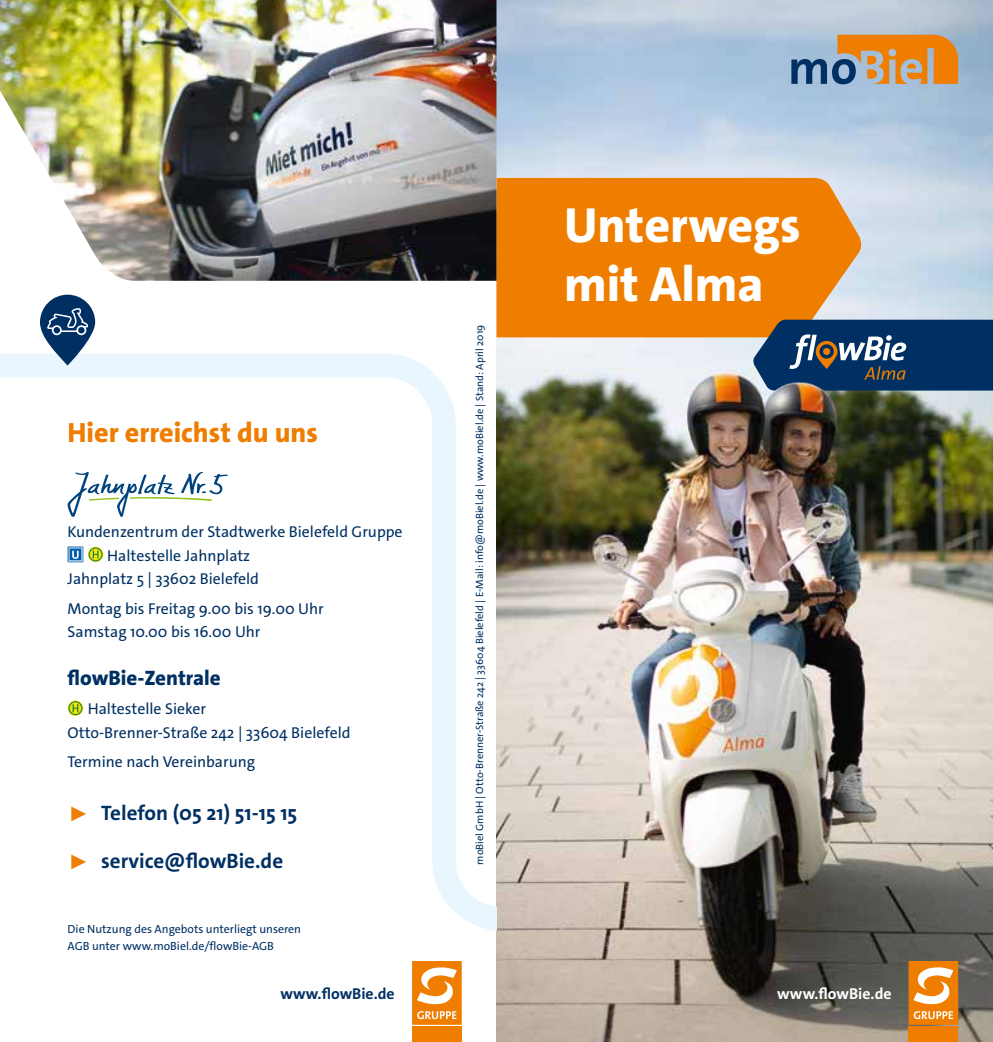
<style>
.page{position:relative;width:993px;height:1042px;background:#fff}
.page>*{position:absolute;margin:0;border:0;box-sizing:border-box;transform-origin:0 0}
.t1{font:800 49.7px/59.1px "The Sans C4 s";color:#fff}
.t2{font:800 28px "The Sans C4 s";color:#ef7d00}
.t3{font:700 21px "The Sans C4 s";color:#003063}
.t4{font:800 21px "The Sans C4 s";color:#003063}
.t5{font:15.75px/23.6px "The Sans C4 s";color:#003063}
.t6{font:700 15.75px "The Sans C4 s";color:#003063}
.t7{font:700 15.75px "The Sans C4 s";color:#fff}
.t8{font:11.9px/17.7px "The Sans C4 s";color:#003063}
.t9{font:10.5px "The Sans C4 s";color:#003063}
.s1{color:#ef7d00}
</style>
<div class="page">
<img style="left:496px;top:395px;width:496px;height:647px">
<img style="left:496px;top:0;width:496px;height:395px">
<img style="left:0;top:0;width:496px;height:281px">
<svg style="left:0;top:354px;width:496px;height:577px"></svg>
<svg style="left:40px;top:295px;width:55px;height:70px;fill:#003063"></svg>
<svg style="left:47px;top:308px;width:41px;height:27px"></svg>
<svg style="left:791px;top:35px;width:166px;height:49px;background:#b49068"></svg>
<svg style="left:908px;top:961px;width:49px;height:64px"></svg>
<div style="left:908px;top:1026px;width:49px;height:16px;background:#ef7d00"></div>
<svg style="left:412px;top:961px;width:49px;height:64px"></svg>
<div style="left:412px;top:1026px;width:49px;height:16px;background:#ef7d00"></div>
<h2 class="t2" style="left:68px;top:415px;width:252px">Hier erreichst du uns</h2>
<p class="t5" style="left:68px;top:520px;width:336px">Kundenzentrum der Stadtwerke Bielefeld Gruppe</p>
<p class="t5" style="left:107px;top:543px;width:144px">Haltestelle Jahnplatz</p>
<p class="t5" style="left:68px;top:567px;width:193px">Jahnplatz 5 | 33602 Bielefeld</p>
<p class="t5" style="left:68px;top:597px;width:258px">Montag bis Freitag 9.00 bis 19.00 Uhr<br>Samstag 10.00 bis 16.00 Uhr</p>
<h3 class="t4" style="left:68px;top:664px;width:155px">flowBie-Zentrale</h3>
<p class="t5" style="left:68px;top:697px;width:284px;text-indent:20px">Haltestelle Sieker<br>Otto-Brenner-Straße 242 | 33604 Bielefeld</p>
<p class="t5" style="left:68px;top:750px;width:189px">Termine nach Vereinbarung</p>
<h3 class="t3" style="left:68px;top:800px;width:231px"><span class="s1">▶</span> Telefon (05 21) 51-15 15</h3>
<h3 class="t3" style="left:68px;top:847px;width:217px"><span class="s1">▶</span> service@flowBie.de</h3>
<p class="t9" style="left:472px;top:864px;width:541px;rotate:-90deg">moBiel GmbH | Otto-Brenner-Straße 242 | 33604 Bielefeld | E-Mail: info@moBiel.de | www.moBiel.de | Stand: April 2019</p>
<h1 class="t1" style="left:564px;top:195px;width:238px">Unterwegs mit Alma</h1>
<p class="t8" style="left:68px;top:920px;width:235px">Die Nutzung des Angebots unterliegt unseren<br>AGB unter www.moBiel.de/flowBie-AGB</p>
<p class="t6" style="left:280px;top:983px;width:116px">www.flowBie.de</p>
<p class="t7" style="left:777px;top:983px;width:116px">www.flowBie.de</p>
</div>
